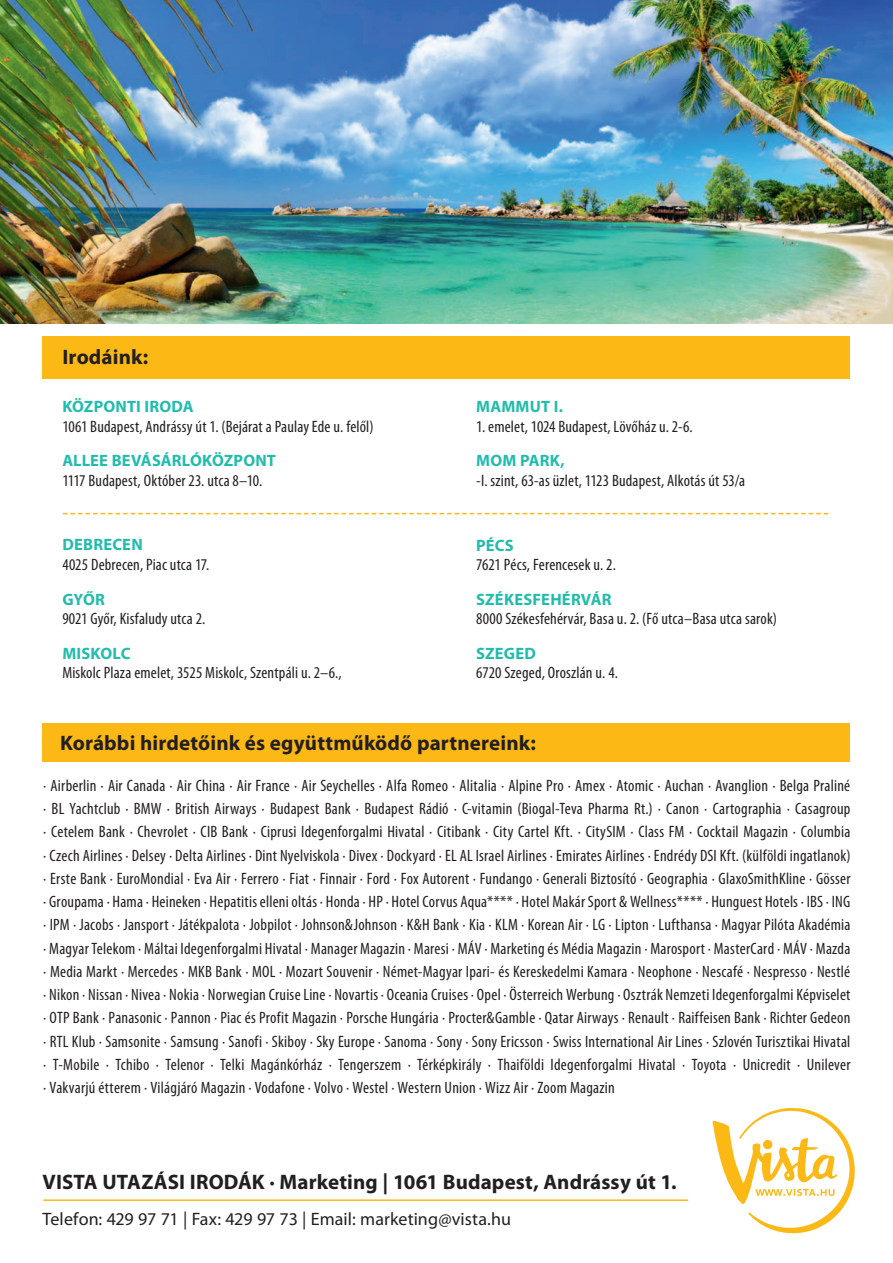
<style>
.page{position:relative;width:893px;height:1263px;background:#fff}
.page>*{position:absolute;margin:0;border:0;box-sizing:border-box;transform-origin:0 0}
.t1{font:700 21px "Myriad Pro";letter-spacing:.005em;color:#231f20}
.t2{font:18px "Myriad Pro";letter-spacing:.005em;color:#231f20}
.t3{font:condensed 16.5px/23.2px "Myriad Pro";letter-spacing:.01em;color:#231f20;text-align:justify}
.t4{font:700 16.5px "Myriad Pro";letter-spacing:.015em;color:#22bcac}
</style>
<div class="page">
<div style="left:43px;top:336px;width:807px;height:42px;background:#fcb814"></div>
<div style="left:43px;top:723px;width:807px;height:38px;background:#fcb814"></div>
<hr style="left:43px;top:1199px;width:645px;height:2px;background:#fcb814">
<svg style="left:63px;top:513px;width:765px;height:1px"></svg>
<svg style="left:713px;top:1107px;width:142px;height:126px"></svg>
<img style="left:0;top:0;width:893px;height:323px">
<p class="t1" style="left:62px;top:344px;width:87px">IRODÁINK:</p>
<p class="t4" style="left:62px;top:396px;width:121px">KÖZPONTI IRODA</p>
<p class="t3" style="left:62px;top:415px;width:313px">1061 Budapest, Andrássy út 1. (Bejárat a Paulay Ede u. felől)</p>
<p class="t4" style="left:62px;top:450px;width:212px">ALLEE BEVÁSÁRLÓKÖZPONT</p>
<p class="t3" style="left:62px;top:469px;width:201px">1117 Budapest, Október 23. utca 8–10.</p>
<p class="t4" style="left:62px;top:534px;width:82px">DEBRECEN</p>
<p class="t3" style="left:62px;top:553px;width:148px">4025 Debrecen, Piac utca 17.</p>
<p class="t4" style="left:62px;top:588px;width:44px">GYŐR</p>
<p class="t3" style="left:62px;top:607px;width:144px">9021 Győr, Kisfaludy utca 2.</p>
<p class="t4" style="left:62px;top:642px;width:67px">MISKOLC</p>
<p class="t3" style="left:62px;top:661px;width:281px">Miskolc Plaza emelet, 3525 Miskolc, Szentpáli u. 2–6.,</p>
<p class="t4" style="left:476px;top:396px;width:28px">MAMM</p>
<p class="t4" style="left:530px;top:396px;width:35px">UTI.</p>
<p class="t3" style="left:476px;top:415px;width:218px">1. emelet, 1024 Budapest, Lövőház u. 2-6.</p>
<p class="t4" style="left:476px;top:450px;width:90px">MOM PARK,</p>
<p class="t3" style="left:476px;top:469px;width:270px">-I. szint, 63-as üzlet, 1123 Budapest, Alkotás út 53/a</p>
<p class="t4" style="left:476px;top:534px;width:39px">PÉCS</p>
<p class="t3" style="left:476px;top:553px;width:141px">7621 Pécs, Ferencesek u. 2.</p>
<p class="t4" style="left:476px;top:588px;width:137px">SZÉKESFEHÉRVÁR</p>
<p class="t3" style="left:476px;top:607px;width:302px">8000 Székesfehérvár, Basa u. 2. (Fő utca–Basa utca sarok)</p>
<p class="t4" style="left:476px;top:642px;width:60px">SZEGED</p>
<p class="t3" style="left:476px;top:661px;width:143px">6720 Szeged, Oroszlán u. 4.</p>
<p class="t1" style="left:60px;top:729px;width:477px">KORÁBBI HIRDETŐINK ÉS EGYÜTTMŰKÖDŐ PARTNEREINK:</p>
<p class="t3" style="left:43px;top:773px;width:809px">· Airberlin · Air Canada · Air China · Air France · Air Seychelles · Alfa Romeo · Alitalia · Alpine Pro · Amex · Atomic · Auchan · Avanglion · Belga Praliné · BL Yachtclub · BMW · British Airways · Budapest Bank · Budapest Rádió · C-vitamin (Biogal-Teva Pharma Rt.) · Canon · Cartographia · Casagroup · Cetelem Bank · Chevrolet · CIB Bank · Ciprusi Idegenforgalmi Hivatal · Citibank · City Cartel Kft. · CitySIM · Class FM · Cocktail Magazin · Columbia · Czech Airlines · Delsey · Delta Airlines · Dint Nyelviskola · Divex · Dockyard · EL AL Israel Airlines · Emirates Airlines · Endrédy DSI Kft. (külföldi ingatlanok) · Erste Bank · EuroMondial · Eva Air · Ferrero · Fiat · Finnair · Ford · Fox Autorent · Fundango · Generali Biztosító · Geographia · GlaxoSmithKline · Gösser · Groupama · Hama · Heineken · Hepatitis elleni oltás · Honda · HP · Hotel Corvus Aqua**** · Hotel Makár Sport &amp; Wellness**** · Hunguest Hotels · IBS · ING · IPM · Jacobs · Jansport · Játékpalota · Jobpilot · Johnson&amp;Johnson · K&amp;H Bank · Kia · KLM · Korean Air · LG · Lipton · Lufthansa · Magyar Pilóta Akadémia · Magyar Telekom · Máltai Idegenforgalmi Hivatal · Manager Magazin · Maresi · MÁV · Marketing és Média Magazin · Marosport · MasterCard · MÁV · Mazda · Media Markt · Mercedes · MKB Bank · MOL · Mozart Souvenir · Német-Magyar Ipari- és Kereskedelmi Kamara · Neophone · Nescafé · Nespresso · Nestlé · Nikon · Nissan · Nivea · Nokia · Norwegian Cruise Line · Novartis · Oceania Cruises · Opel · Österreich Werbung · Osztrák Nemzeti Idegenforgalmi Képviselet · OTP Bank · Panasonic · Pannon · Piac és Profit Magazin · Porsche Hungária · Procter&amp;Gamble · Qatar Airways · Renault · Raiffeisen Bank · Richter Gedeon · RTL Klub · Samsonite · Samsung · Sanofi · Skiboy · Sky Europe · Sanoma · Sony · Sony Ericsson · Swiss International Air Lines · Szlovén Turisztikai Hivatal · T-Mobile · Tchibo · Telenor · Telki Magánkórház · Tengerszem · Térképkirály · Thaiföldi Idegenforgalmi Hivatal · Toyota · Unicredit · Unilever · Vakvarjú étterem · Világjáró Magazin · Vodafone · Volvo · Westel · Western Union · Wizz Air · Zoom Magazin</p>
<p class="t1" style="left:43px;top:1169px;width:636px">VISTA UTAZÁSI IRODÁK · MARKETING | 1061 BUDAPEST, ANDRÁSSY ÚT 1.</p>
<p class="t2" style="left:43px;top:1208px;width:470px">Telefon: 429 97 71 | Fax: 429 97 73 | Email: marketing@vista.hu</p>
</div>
